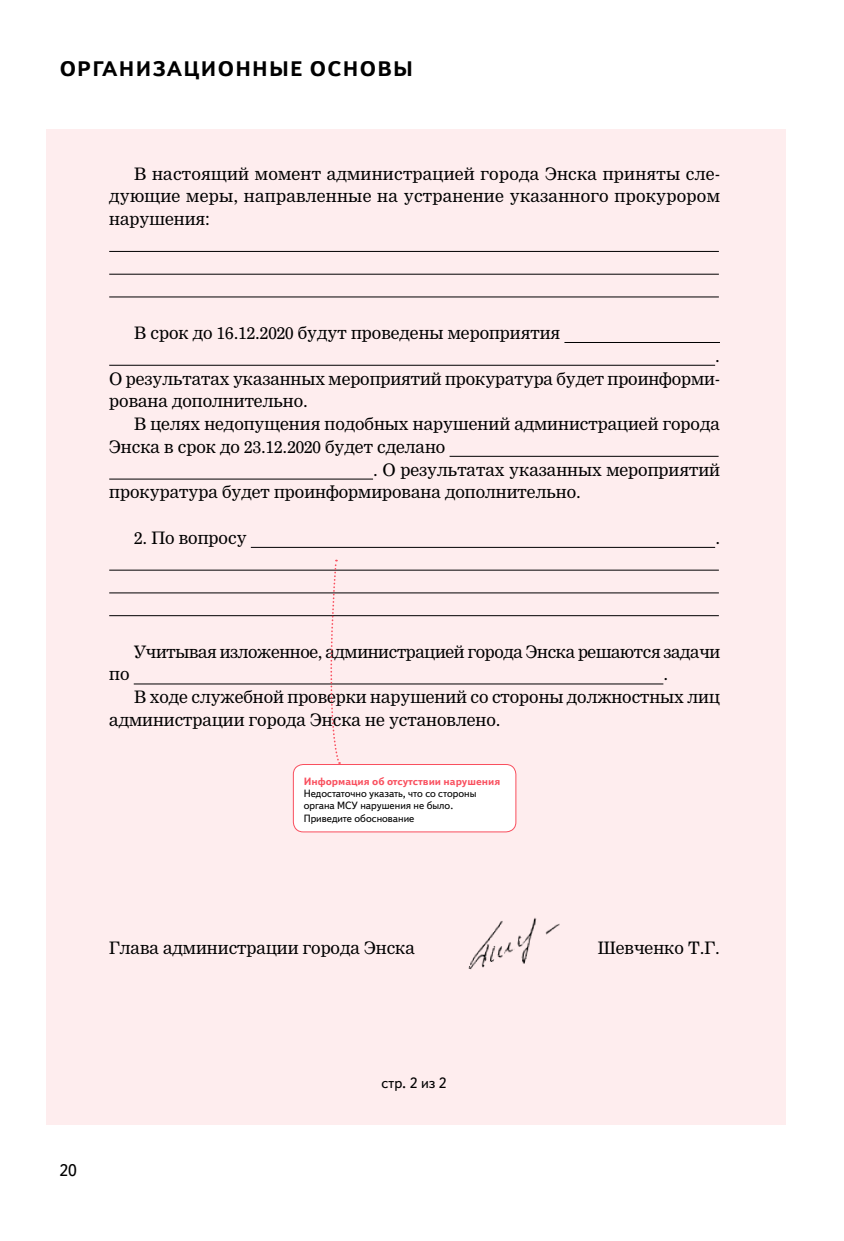
<style>
.page{position:relative;width:844px;height:1241px;background:#fff}
.page>*{position:absolute;margin:0;border:0;box-sizing:border-box;transform-origin:0 0}
.t1{font:700 21px "Textbook New";letter-spacing:.06em;color:#000}
.t2{font:16.8px/22.8px "Nimrod Cyr";color:#000;text-align:justify}
.t3{font:16.8px "Textbook New";color:#000}
.t4{font:14.88px "Textbook New";color:#000}
.t5{font:10.5px/12.2px "Textbook New";color:#000}
.t6{font:700 10.5px "Textbook New";color:#f94f5e}
</style>
<div class="page">
<div style="left:46px;top:129px;width:739px;height:995px;background:#feedee"></div>
<hr style="left:109px;top:251px;width:609px;height:1px;background:#000">
<hr style="left:109px;top:274px;width:609px;height:1px;background:#000">
<hr style="left:109px;top:296px;width:609px;height:1px;background:#000">
<hr style="left:564px;top:342px;width:155px;height:1px;background:#000">
<hr style="left:109px;top:365px;width:606px;height:1px;background:#000">
<hr style="left:449px;top:456px;width:269px;height:1px;background:#000">
<hr style="left:109px;top:478px;width:264px;height:1px;background:#000">
<hr style="left:251px;top:547px;width:464px;height:1px;background:#000">
<hr style="left:109px;top:569px;width:609px;height:1px;background:#000">
<hr style="left:109px;top:592px;width:609px;height:1px;background:#000">
<hr style="left:109px;top:615px;width:609px;height:1px;background:#000">
<hr style="left:134px;top:683px;width:529px;height:1px;background:#000">
<div style="left:293px;top:764px;width:222px;height:67px;background:#fff;border-radius:10px"></div>
<div style="left:293px;top:764px;width:223px;height:68px;border:1px solid #f94f5e;border-radius:10px"></div>
<svg style="left:326px;top:559px;width:14px;height:204px"></svg>
<img style="left:468px;top:917px;width:92px;height:53px">
<p class="t1" style="left:60px;top:56px;width:354px">организационные основы</p>
<p class="t2" style="left:109px;top:162px;width:612px;text-indent:25px">В настоящий момент администрацией города Энска приняты сле&shy;дующие меры, направленные на устранение указанного прокурором нарушения:</p>
<p class="t2" style="left:134px;top:321px;width:427px">В срок до 16.12.2020 будут проведены мероприятия</p>
<p class="t2" style="left:109px;top:344px;width:612px;text-indent:605px">.<br>О результатах указанных мероприятий прокуратура будет проинформи&shy;рована дополнительно.</p>
<p class="t2" style="left:134px;top:412px;width:587px">В целях недопущения подобных нарушений администрацией города</p>
<p class="t2" style="left:109px;top:435px;width:337px">Энска в срок до 23.12.2020 будет сделано</p>
<p class="t2" style="left:373px;top:458px;width:348px">. О результатах указанных мероприятий</p>
<p class="t2" style="left:109px;top:480px;width:473px">прокуратура будет проинформирована дополнительно.</p>
<p class="t2" style="left:134px;top:526px;width:114px">2. По вопросу</p>
<p class="t2" style="left:715px;top:526px;width:6px">.</p>
<p class="t2" style="left:134px;top:640px;width:587px">Учитывая изложенное, администрацией города Энска решаются задачи</p>
<p class="t2" style="left:109px;top:662px;width:22px">по</p>
<p class="t2" style="left:663px;top:662px;width:6px">.</p>
<p class="t2" style="left:134px;top:685px;width:587px">В ходе служебной проверки нарушений со стороны должностных лиц</p>
<p class="t2" style="left:109px;top:708px;width:393px">администрации города Энска не установлено.</p>
<p class="t6" style="left:303px;top:774px;width:198px">Информация об отсутствии нарушения</p>
<p class="t5" style="left:303px;top:787px;width:174px">Недостаточно указать, что со стороны органа МСУ нарушения не было.<br>Приведите обоснование</p>
<p class="t2" style="left:109px;top:936px;width:307px">Глава администрации города Энска</p>
<p class="t2" style="left:597px;top:936px;width:123px">Шевченко Т.Г.</p>
<p class="t3" style="left:60px;top:1159px;width:19px">20</p>
<p class="t4" style="left:381px;top:1073px;width:67px">стр. 2 из 2</p>
</div>
